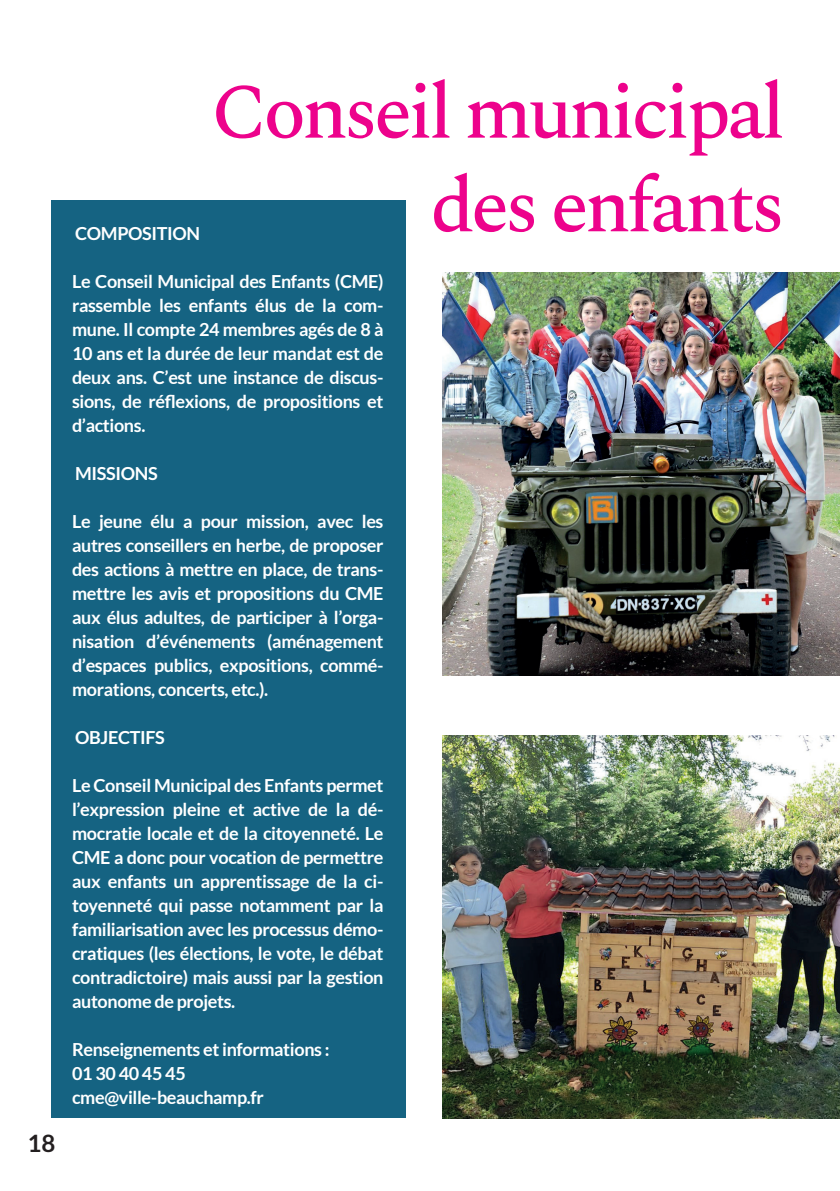
<style>
.page{position:relative;width:840px;height:1191px;background:#fff}
.page>*{position:absolute;margin:0;border:0;box-sizing:border-box;transform-origin:0 0}
.t1{font:500 78px/93.6px "Spectral";letter-spacing:-.05em;color:#ed028c;text-align:right}
.t2{font:700 24px "Lato";color:#231f20}
.t3{font:700 18px/24px "Lato";letter-spacing:-.02em;color:#fff;text-align:justify}
</style>
<div class="page">
<div style="left:51px;top:201px;width:354px;height:917px;background:#156382"></div>
<img style="left:442px;top:736px;width:397px;height:383px">
<img style="left:442px;top:273px;width:397px;height:402px">
<h2 class="t2" style="left:27px;top:1129px;width:29px">18</h2>
<h1 class="t1" style="left:211px;top:67px;width:575px">Conseil municipal des enfants</h1>
<p class="t3" style="left:75px;top:221px;width:126px">COMPOSITION</p>
<p class="t3" style="left:72px;top:269px;width:313px">Le Conseil Municipal des Enfants (CME) rassemble les enfants élus de la com&shy;mune. Il compte 24 membres agés de 8 à 10 ans et la durée de leur mandat est de deux ans. C’est une instance de discus&shy;sions, de réflexions, de propositions et d’actions.</p>
<p class="t3" style="left:75px;top:461px;width:84px">MISSIONS</p>
<p class="t3" style="left:72px;top:509px;width:313px">Le jeune élu a pour mission, avec les autres conseillers en herbe, de proposer des actions à mettre en place, de trans&shy;mettre les avis et propositions du CME aux élus adultes, de participer à l’orga&shy;nisation d’événements (aménagement d’espaces publics, expositions, commé&shy;morations, concerts, etc.).</p>
<p class="t3" style="left:75px;top:725px;width:91px">OBJECTIFS</p>
<p class="t3" style="left:72px;top:773px;width:313px">Le Conseil Municipal des Enfants permet l’expression pleine et active de la dé&shy;mocratie locale et de la citoyenneté. Le CME a donc pour vocation de permettre aux enfants un apprentissage de la ci&shy;toyenneté qui passe notamment par la familiarisation avec les processus démo&shy;cratiques (les élections, le vote, le débat contradictoire) mais aussi par la gestion autonome de projets.</p>
<p class="t3" style="left:72px;top:1037px;width:259px;text-align:left">Renseignements et informations :<br>01 30 40 45 45 cme@ville-beauchamp.fr</p>
</div>
